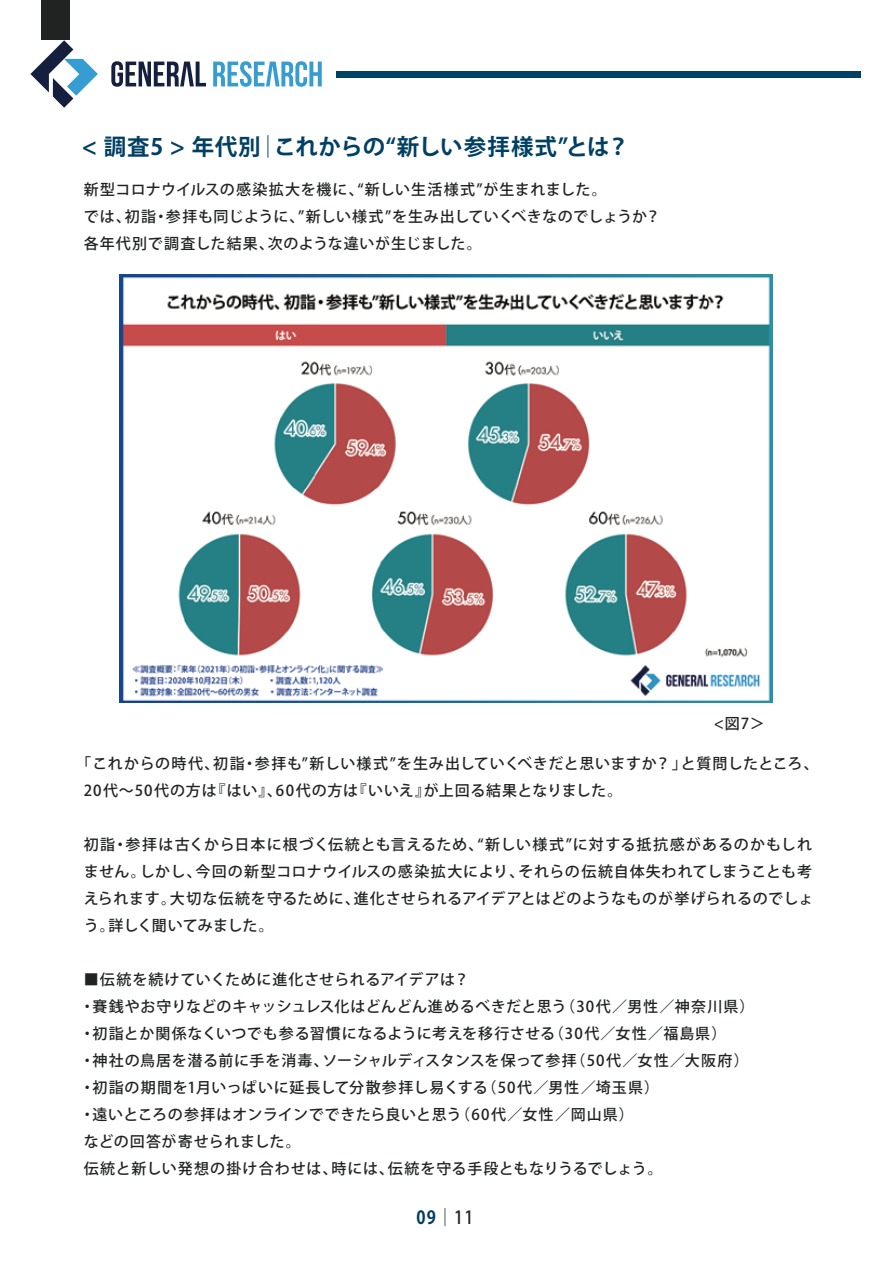
<style>
.page{position:relative;width:893px;height:1263px;background:#fff}
.page>*{position:absolute;margin:0;border:0;box-sizing:border-box;transform-origin:0 0}
.t1{font:700 22.5px "Koz Go Pr 6 N";letter-spacing:.03em;color:#004064}
.t2{font:500 18px "Koz Go Pr 6 N";color:#1f2121;scale:.89 1}
.t3{font:500 15px/27px "Koz Go Pr 6 N";letter-spacing:.04em;color:#212222}
.s1{font-weight:700;color:#003f61}
</style>
<div class="page">
<img style="left:119px;top:274px;width:653px;height:428px">
<div style="left:336px;top:72px;width:525px;height:6px;background:#004064"></div>
<svg style="left:111px;top:61px;width:95px;height:26px"></svg>
<svg style="left:213px;top:61px;width:109px;height:26px"></svg>
<svg style="left:30px;top:40px;width:68px;height:68px"></svg>
<div style="left:41px;top:0;width:29px;height:39px;background:#212222"></div>
<h1 class="t1" style="left:82px;top:134px;width:549px">&lt; 調査5 &gt; 年代別│これからの“新しい参拝様式”とは？</h1>
<p class="t3" style="left:84px;top:176px;width:578px">新型コロナウイルスの感染拡大を機に、“新しい生活様式”が生まれました。<br>では、初詣・参拝も同じように、”新しい様式”を生み出していくべきなのでしょうか？各年代別で調査した結果、次のような違いが生じました。</p>
<p class="t3" style="left:714px;top:710px;width:53px">&lt;図7＞</p>
<p class="t3" style="left:84px;top:750px;width:737px;text-indent:-8px">「これからの時代、初詣・参拝も”新しい様式”を生み出していくべきだと思いますか？」と質問したところ、<br>20代～50代の方は『はい』、60代の方は『いいえ』が上回る結果となりました。</p>
<p class="t3" style="left:84px;top:831px;width:731px;text-align:justify">初詣・参拝は古くから日本に根づく伝統とも言えるため、“新しい様式”に対する抵抗感があるのかもしれません。しかし、今回の新型コロナウイルスの感染拡大により、それらの伝統自体失われてしまうことも考えられます。大切な伝統を守るために、進化させられるアイデアとはどのようなものが挙げられるのでしょう。詳しく聞いてみました。</p>
<p class="t3" style="left:80px;top:966px;width:676px">■ 伝統を続けていくために進化させられるアイデアは？<br>・賽銭やお守りなどのキャッシュレス化はどんどん進めるべきだと思う（30代／男性／神奈川県）・初詣とか関係なくいつでも参る習慣になるように考えを移行させる（30代／女性／福島県）<br>・神社の鳥居を潜る前に手を消毒、ソーシャルディスタンスを保って参拝（50代／女性／大阪府）・初詣の期間を1月いっぱいに延長して分散参拝し易くする（50代／男性／埼玉県）<br>・遠いところの参拝はオンラインでできたら良いと思う（60代／女性／岡山県）<br>などの回答が寄せられました。<br>伝統と新しい発想の掛け合わせは、時には、伝統を守る手段ともなりうるでしょう。</p>
<p class="t2" style="left:416px;top:1207px;width:65px"><span class="s1">09</span>｜11</p>
</div>
